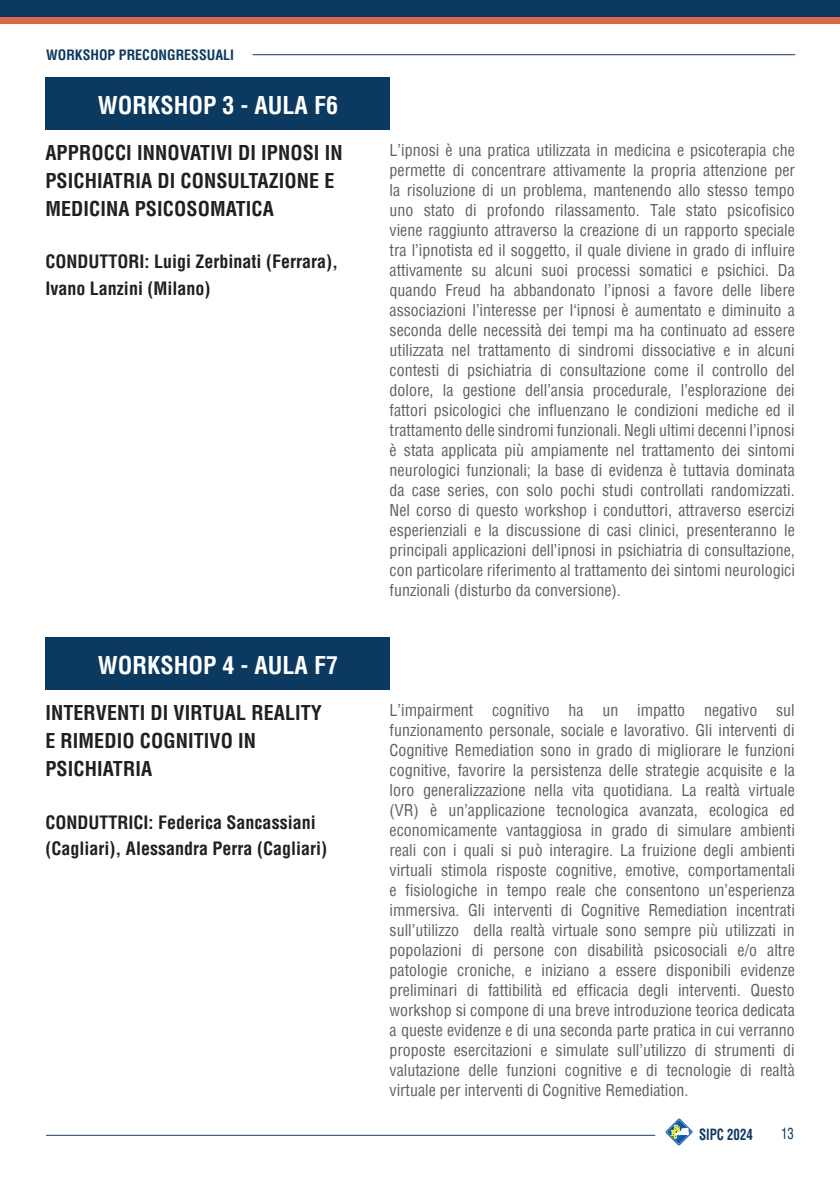
<style>
.page{position:relative;width:840px;height:1191px;background:#fff}
.page>*{position:absolute;margin:0;border:0;box-sizing:border-box;transform-origin:0 0}
.t1{font:700 condensed 24px "Helvetica";color:#fff}
.t2{font:700 condensed 20px/28px "Helvetica";letter-spacing:.005em;color:#231f20}
.t3{font:700 condensed 18px/26.4px "Helvetica";color:#231f20}
.t4{font:condensed 16px/20px "Helvetica";color:#5b5f5f;text-align:justify}
.t5{font:700 condensed 15.2px "Helvetica";color:#0e3962;scale:.85 1}
.t6{font:condensed 15.2px "Helvetica";color:#0e3962;scale:.85 1}
.t7{font:700 condensed 14px "Helvetica";color:#0c3960}
</style>
<div class="page">
<div style="left:0;top:0;width:839px;height:24px;background:#d8694c"></div>
<div style="left:0;top:0;width:839px;height:17px;background:#0c3960"></div>
<hr style="left:46px;top:1135px;width:609px;height:1px;background:#17365d">
<div style="left:665px;top:1118px;width:26px;height:27px;border:1px solid #0e59a9;border-radius:12px"></div>
<svg style="left:666px;top:1120px;width:24px;height:23px"></svg>
<svg style="left:671px;top:1125px;width:17px;height:13px"></svg>
<hr style="left:252px;top:54px;width:542px;height:1px;background:#17365d">
<div style="left:45px;top:77px;width:345px;height:52px;background:#0c3960"></div>
<div style="left:45px;top:637px;width:345px;height:52px;background:#0c3960"></div>
<p class="t7" style="left:46px;top:46px;width:189px">WORKSHOP PRECONGRESSUALI</p>
<p class="t1" style="left:98px;top:90px;width:242px">WORKSHOP 3 - AULA F6</p>
<p class="t2" style="left:45px;top:138px;width:298px">APPROCCI INNOVATIVI DI IPNOSI IN<br>PSICHIATRIA DI CONSULTAZIONE E<br>MEDICINA PSICOSOMATICA</p>
<p class="t3" style="left:45px;top:249px;width:294px">CONDUTTORI: Luigi Zerbinati (Ferrara),<br>Ivano Lanzini (Milano)</p>
<p class="t1" style="left:98px;top:650px;width:242px">WORKSHOP 4 - AULA F7</p>
<p class="t2" style="left:45px;top:698px;width:278px">INTERVENTI DI VIRTUAL REALITY<br>E RIMEDIO COGNITIVO IN<br>PSICHIATRIA</p>
<p class="t3" style="left:45px;top:808px;width:283px">CONDUTTRICI: Federica Sancassiani (Cagliari), Alessandra Perra (Cagliari)</p>
<p class="t4" style="left:389px;top:140px;width:406px">L’ipnosi è una pratica utilizzata in medicina e psicoterapia che permette di concentrare attivamente la propria attenzione per la risoluzione di un problema, mantenendo allo stesso tempo uno stato di profondo rilassamento. Tale stato psicofisico viene raggiunto attraverso la creazione di un rapporto speciale tra l’ipnotista ed il soggetto, il quale diviene in grado di influire attivamente su alcuni suoi processi somatici e psichici. Da quando Freud ha abbandonato l’ipnosi a favore delle libere associazioni l’interesse per l‘ipnosi è aumentato e diminuito a seconda delle necessità dei tempi ma ha continuato ad essere utilizzata nel trattamento di sindromi dissociative e in alcuni contesti di psichiatria di consultazione come il controllo del dolore, la gestione dell’ansia procedurale, l’esplorazione dei fattori psicologici che influenzano le condizioni mediche ed il trattamento delle sindromi funzionali. Negli ultimi decenni l’ipnosi è stata applicata più ampiamente nel trattamento dei sintomi neurologici funzionali; la base di evidenza è tuttavia dominata da case series, con solo pochi studi controllati randomizzati.<br>Nel corso di questo workshop i conduttori, attraverso esercizi esperienziali e la discussione di casi clinici, presenteranno le principali applicazioni dell’ipnosi in psichiatria di consultazione, con particolare riferimento al trattamento dei sintomi neurologici funzionali (disturbo da conversione).</p>
<p class="t4" style="left:389px;top:700px;width:406px">L’impairment cognitivo ha un impatto negativo sul funzionamento personale, sociale e lavorativo. Gli interventi di Cognitive Remediation sono in grado di migliorare le funzioni cognitive, favorire la persistenza delle strategie acquisite e la loro generalizzazione nella vita quotidiana. La realtà virtuale (VR) è un’applicazione tecnologica avanzata, ecologica ed economicamente vantaggiosa in grado di simulare ambienti reali con i quali si può interagire. La fruizione degli ambienti virtuali stimola risposte cognitive, emotive, comportamentali e fisiologiche in tempo reale che consentono un’esperienza immersiva. Gli interventi di Cognitive Remediation incentrati sull’utilizzo della realtà virtuale sono sempre più utilizzati in popolazioni di persone con disabilità psicosociali e/o altre patologie croniche, e iniziano a essere disponibili evidenze preliminari di fattibilità ed efficacia degli interventi. Questo workshop si compone di una breve introduzione teorica dedicata a queste evidenze e di una seconda parte pratica in cui verranno proposte esercitazioni e simulate sull’utilizzo di strumenti di valutazione delle funzioni cognitive e di tecnologie di realtà virtuale per interventi di Cognitive Remediation.</p>
<p class="t5" style="left:698px;top:1125px;width:65px">SIPC 2024</p>
<p class="t6" style="left:780px;top:1123px;width:17px">13</p>
</div>
